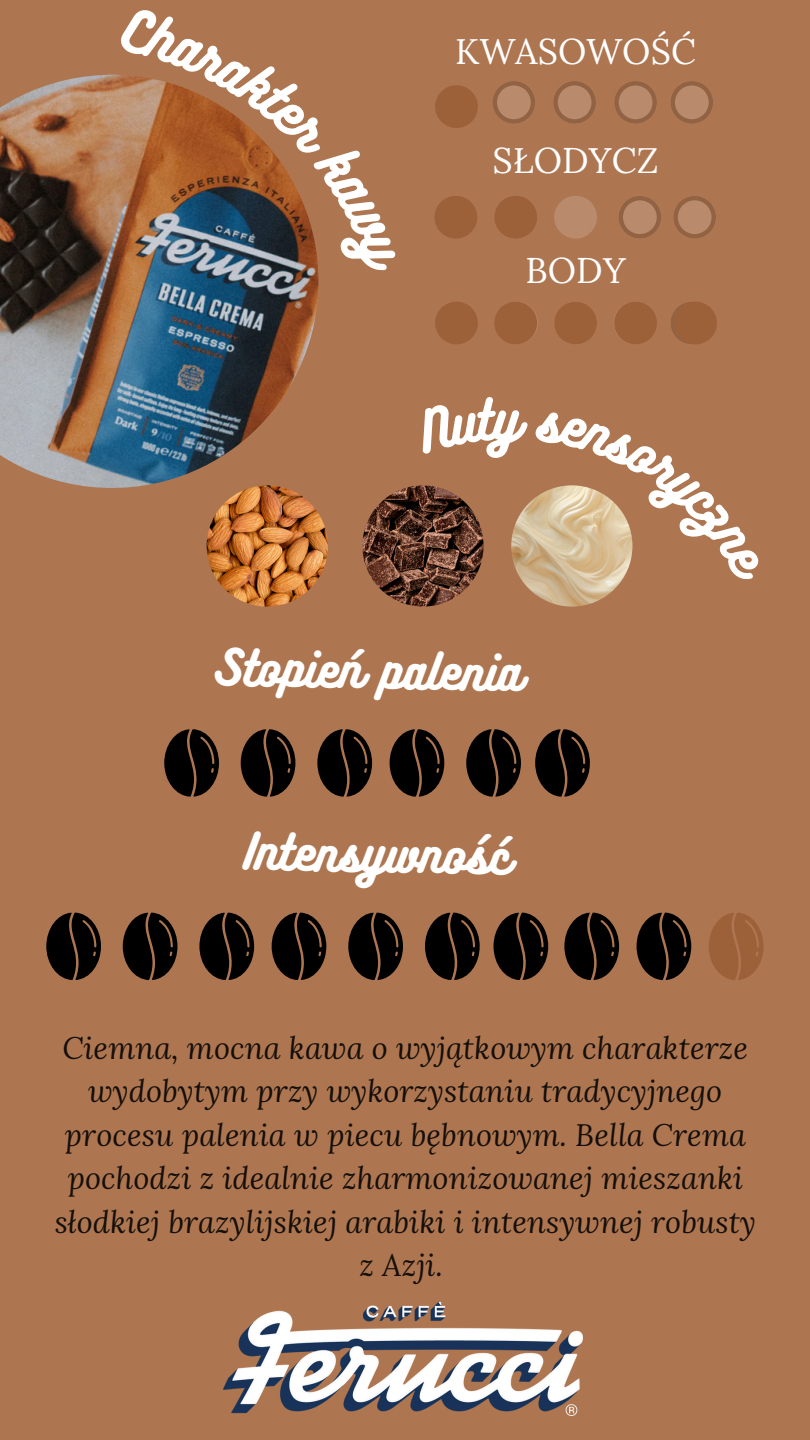
<style>
.page{position:relative;width:810px;height:1440px;background:#ad7651}
.page>*{position:absolute;margin:0;border:0;box-sizing:border-box;transform-origin:0 0}
.t1{font:45px "Bukhari Script";color:#fff}
.t2{font:35.7px "Lora";letter-spacing:.005em;color:#fff}
.t3{font:italic 30.7px/43.5px "Lora";letter-spacing:.005em;color:#000;text-align:center}
</style>
<div class="page">
<svg style="left:435px;top:302px;width:43px;height:42px"></svg>
<svg style="left:494px;top:196px;width:43px;height:43px"></svg>
<svg style="left:435px;top:196px;width:42px;height:43px"></svg>
<svg style="left:554px;top:196px;width:43px;height:43px"></svg>
<svg style="left:435px;top:85px;width:43px;height:43px"></svg>
<svg style="left:494px;top:302px;width:44px;height:42px"></svg>
<svg style="left:554px;top:302px;width:43px;height:42px"></svg>
<svg style="left:614px;top:302px;width:43px;height:42px"></svg>
<svg style="left:493px;top:81px;width:42px;height:43px"></svg>
<svg style="left:553px;top:81px;width:43px;height:43px"></svg>
<svg style="left:614px;top:81px;width:43px;height:43px"></svg>
<svg style="left:619px;top:196px;width:42px;height:42px"></svg>
<svg style="left:673px;top:196px;width:43px;height:42px"></svg>
<svg style="left:671px;top:81px;width:42px;height:43px"></svg>
<img style="left:207px;top:485px;width:121px;height:122px;border-radius:50%">
<img style="left:362px;top:485px;width:122px;height:122px;border-radius:50%">
<img style="left:511px;top:485px;width:121px;height:122px;border-radius:50%">
<svg style="left:164px;top:729px;width:55px;height:68px"></svg>
<svg style="left:241px;top:729px;width:54px;height:68px"></svg>
<svg style="left:317px;top:729px;width:55px;height:68px"></svg>
<svg style="left:390px;top:729px;width:54px;height:68px"></svg>
<svg style="left:466px;top:729px;width:55px;height:68px"></svg>
<svg style="left:535px;top:729px;width:55px;height:68px"></svg>
<img style="left:0;top:75px;width:318px;height:413px">
<svg style="left:46px;top:913px;width:55px;height:67px"></svg>
<svg style="left:123px;top:913px;width:54px;height:67px"></svg>
<svg style="left:199px;top:913px;width:55px;height:67px"></svg>
<svg style="left:272px;top:913px;width:54px;height:67px"></svg>
<svg style="left:348px;top:913px;width:55px;height:67px"></svg>
<svg style="left:709px;top:913px;width:54px;height:67px"></svg>
<svg style="left:425px;top:913px;width:55px;height:67px"></svg>
<svg style="left:494px;top:913px;width:54px;height:67px"></svg>
<svg style="left:564px;top:913px;width:55px;height:67px"></svg>
<svg style="left:637px;top:913px;width:54px;height:67px"></svg>
<img style="left:224px;top:1303px;width:359px;height:112px">
<svg style="left:671px;top:302px;width:46px;height:42px"></svg>
<svg style="left:119px;top:75px;width:200px;height:207px"></svg>
<svg style="left:534px;top:485px;width:99px;height:100px;background:#d3b994"></svg>
<p class="t2" style="left:455px;top:28px;width:242px">KWASOWOŚĆ</p>
<p class="t2" style="left:493px;top:138px;width:167px">SŁODYCZ</p>
<p class="t2" style="left:526px;top:247px;width:102px">BODY</p>
<p class="t1" style="left:214px;top:638px;width:311px;rotate:1deg">Stopień palenia</p>
<h1 class="t1" style="left:245px;top:822px;width:268px;rotate:1deg">Intensywność</h1>
<p class="t3" style="left:55px;top:1025px;width:703px">Ciemna, mocna kawa o wyjątkowym charakterze wydobytym przy wykorzystaniu tradycyjnego procesu palenia w piecu bębnowym. Bella Crema pochodzi z idealnie zharmonizowanej mieszanki słodkiej brazylijskiej arabiki i intensywnej robusty z Azji.</p>
</div>
